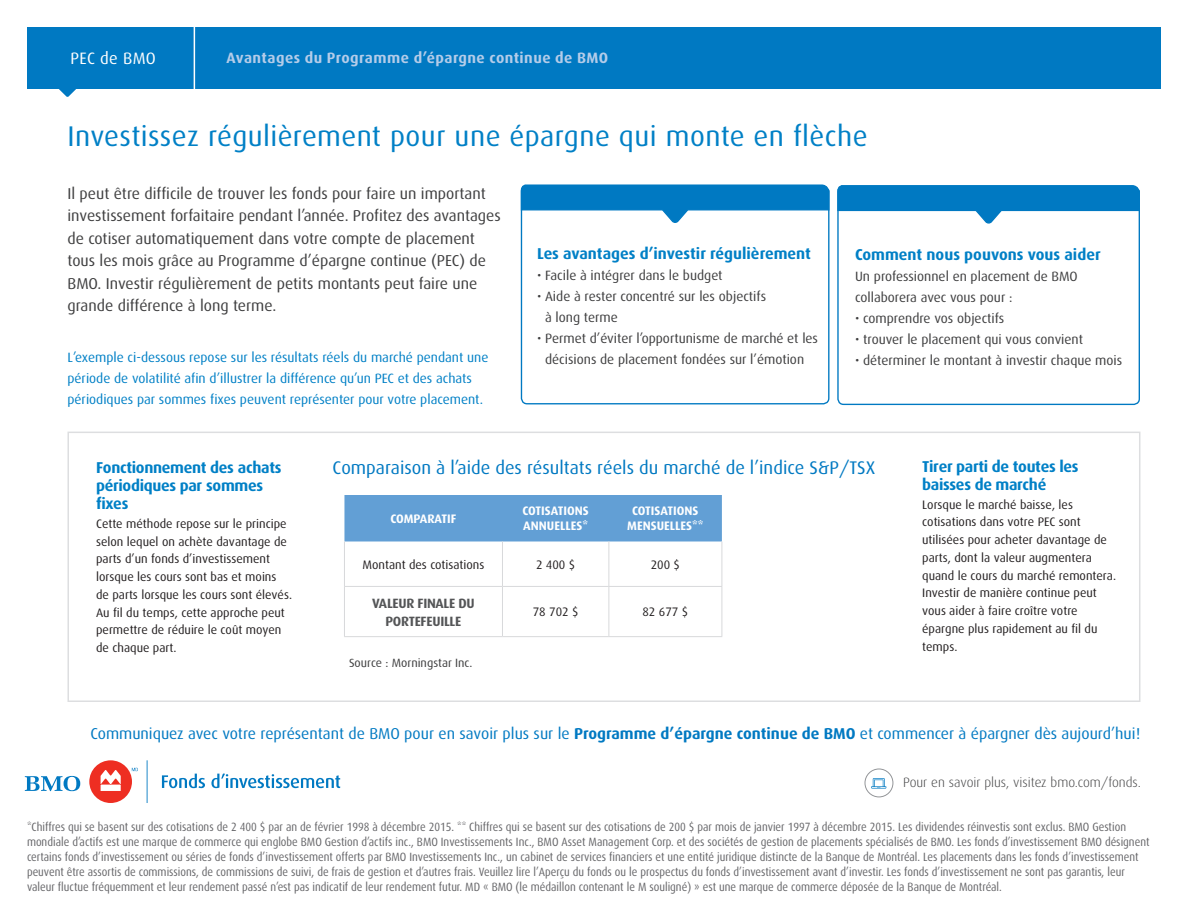
<style>
.page{position:relative;width:1188px;height:918px;background:#fff}
.page>*{position:absolute;margin:0;border:0;box-sizing:border-box;transform-origin:0 0}
.t1{font:28.5px "Dax";letter-spacing:.015em;color:#0080c6}
.t2{font:18.3px "Dax";color:#0079c2}
.t3{font:16.5px "Dax";letter-spacing:.02em;color:#fff}
.t4{font:15.75px/22.5px "Dax";color:#3e3e3f}
.t5{font:15.75px "Dax";color:#0079c2}
.t6{font:700 15.75px/18px "Dax";letter-spacing:-.02em;color:#0080c6}
.t7{font:700 15.75px "Dax";color:#0080c6}
.t8{font:700 15px "Dax";letter-spacing:.03em;color:#b4cce9}
.t9{font:13.5px/21px "Dax";color:#3e3e3f}
.t10{font:13.5px/21px "Dax";color:#0080c6}
.t11{font:300 13.5px "Dax";color:#3e3e3f}
.t12{font:700 13.5px/18px "Dax";letter-spacing:-.02em;color:#545557;text-align:center}
.t13{font:12.3px/17.7px "Dax";color:#231f20}
.t14{font:700 12.3px/15px "Dax";color:#fff}
.t15{font:12px/15px "Dax";color:#636366;scale:.9 1}
.t16{font:12px "Dax";color:#3e3e3f}
.s1{font-weight:700}
</style>
<div class="page">
<div style="left:27px;top:27px;width:1134px;height:62px;background:#0079c2"></div>
<svg style="left:59px;top:89px;width:17px;height:8px"></svg>
<div style="left:865px;top:769px;width:28px;height:28px;border:1px solid #939598;border-radius:50%"></div>
<svg style="left:871px;top:778px;width:15px;height:11px"></svg>
<hr style="left:194px;top:27px;width:1px;height:64px;background:#fff">
<svg style="left:837px;top:224px;width:303px;height:182px"></svg>
<svg style="left:837px;top:185px;width:303px;height:39px"></svg>
<svg style="left:520px;top:224px;width:310px;height:181px"></svg>
<svg style="left:520px;top:184px;width:310px;height:40px"></svg>
<div style="left:344px;top:495px;width:378px;height:46px;background:#629fd5"></div>
<hr style="left:344px;top:541px;width:1px;height:45px;background:#d8d9db">
<hr style="left:502px;top:541px;width:1px;height:45px;background:#d8d9db">
<hr style="left:609px;top:541px;width:1px;height:45px;background:#d8d9db">
<hr style="left:722px;top:541px;width:1px;height:45px;background:#d8d9db">
<hr style="left:344px;top:586px;width:158px;height:1px;background:#d8d9db">
<hr style="left:344px;top:587px;width:1px;height:49px;background:#d8d9db">
<hr style="left:502px;top:586px;width:107px;height:1px;background:#d8d9db">
<hr style="left:502px;top:587px;width:1px;height:49px;background:#d8d9db">
<hr style="left:609px;top:586px;width:113px;height:1px;background:#d8d9db">
<hr style="left:609px;top:587px;width:1px;height:49px;background:#d8d9db">
<hr style="left:722px;top:587px;width:1px;height:49px;background:#d8d9db">
<hr style="left:344px;top:636px;width:158px;height:1px;background:#d8d9db">
<hr style="left:502px;top:636px;width:107px;height:1px;background:#d8d9db">
<hr style="left:609px;top:636px;width:113px;height:1px;background:#d8d9db">
<div style="left:68px;top:432px;width:1072px;height:270px;border:2px solid #dddee0"></div>
<svg style="left:162px;top:774px;width:43px;height:14px"></svg>
<svg style="left:211px;top:773px;width:129px;height:15px"></svg>
<svg style="left:25px;top:776px;width:55px;height:15px"></svg>
<div style="left:89px;top:760px;width:43px;height:43px;background:#ee2e22;border-radius:50%"></div>
<svg style="left:101px;top:770px;width:20px;height:21px"></svg>
<svg style="left:147px;top:760px;width:1px;height:43px"></svg>
<svg style="left:132px;top:768px;width:6px;height:3px"></svg>
<h3 class="t3" style="left:70px;top:49px;width:87px">PEC de BMO</h3>
<p class="t8" style="left:227px;top:49px;width:383px">Avantages du Programme d’épargne continue de BMO</p>
<h1 class="t1" style="left:68px;top:120px;width:802px">Investissez régulièrement pour une épargne qui monte en flèche</h1>
<p class="t4" style="left:68px;top:182px;width:435px">Il peut être difficile de trouver les fonds pour faire un important investissement forfaitaire pendant l’année. Profitez des avantages de cotiser automatiquement dans votre compte de placement tous les mois grâce au Programme d’épargne continue (PEC) de BMO. Investir régulièrement de petits montants peut faire une grande différence à long terme.</p>
<p class="t10" style="left:68px;top:347px;width:422px">L’exemple ci-dessous repose sur les résultats réels du marché pendant une période de volatilité afin d’illustrer la différence qu’un PEC et des achats périodiques par sommes fixes peuvent représenter pour votre placement.</p>
<h3 class="t7" style="left:537px;top:245px;width:275px">Les avantages d’investir régulièrement</h3>
<p class="t9" style="left:537px;top:265px;width:187px">• Facile à intégrer dans le budget</p>
<p class="t9" style="left:545px;top:286px;width:223px;text-indent:-8px">• Aide à rester concentré sur les objectifs à long terme</p>
<p class="t9" style="left:537px;top:328px;width:283px;text-align:center">• Permet d’éviter l’opportunisme de marché et les décisions de placement fondées sur l’émotion</p>
<h3 class="t7" style="left:855px;top:245px;width:247px">Comment nous pouvons vous aider</h3>
<p class="t9" style="left:855px;top:266px;width:224px">Un professionnel en placement de BMO collaborera avec vous pour :</p>
<p class="t9" style="left:855px;top:308px;width:151px">• comprendre vos objectifs</p>
<p class="t9" style="left:855px;top:329px;width:230px">• trouver le placement qui vous convient</p>
<p class="t9" style="left:855px;top:350px;width:269px">• déterminer le montant à investir chaque mois</p>
<h3 class="t6" style="left:96px;top:459px;width:187px">Fonctionnement des achats périodiques par sommes fixes</h3>
<p class="t13" style="left:96px;top:515px;width:197px">Cette méthode repose sur le principe selon lequel on achète davantage de parts d’un fonds d’investissement lorsque les cours sont bas et moins de parts lorsque les cours sont élevés.<br>Au fil du temps, cette approche peut permettre de réduire le coût moyen de chaque part.</p>
<h2 class="t2" style="left:333px;top:458px;width:544px">Comparaison à l’aide des résultats réels du marché de l’indice S&amp;P/TSX</h2>
<p class="t14" style="left:390px;top:511px;width:68px">COMPARATIF</p>
<p class="t14" style="left:522px;top:504px;width:68px">COTISATIONS<br>ANNUELLES*</p>
<p class="t14" style="left:627px;top:504px;width:78px;text-align:center">COTISATIONS<br>MENSUELLES**</p>
<p class="t13" style="left:363px;top:556px;width:123px">Montant des cotisations</p>
<p class="t13" style="left:536px;top:556px;width:41px">2 400 $</p>
<p class="t13" style="left:651px;top:556px;width:31px">200 $</p>
<p class="t12" style="left:372px;top:594px;width:104px">VALEUR FINALE DU<br>PORTEFEUILLE</p>
<p class="t13" style="left:533px;top:603px;width:47px">78 702 $</p>
<p class="t13" style="left:642px;top:603px;width:47px">82 677 $</p>
<p class="t16" style="left:349px;top:656px;width:125px">Source : Morningstar Inc.</p>
<h3 class="t6" style="left:922px;top:458px;width:158px">Tirer parti de toutes les baisses de marché</h3>
<p class="t13" style="left:922px;top:496px;width:195px">Lorsque le marché baisse, les cotisations dans votre PEC sont utilisées pour acheter davantage de parts, dont la valeur augmentera quand le cours du marché remontera.<br>Investir de manière continue peut vous aider à faire croître votre épargne plus rapidement au fil du temps.</p>
<h3 class="t5" style="left:91px;top:725px;width:1051px">Communiquez avec votre représentant de BMO pour en savoir plus sur le <span class="s1">Programme d’épargne continue de BMO</span> et commencer à épargner dès aujourd’hui!</h3>
<p class="t11" style="left:903px;top:775px;width:239px">Pour en savoir plus, visitez bmo.com/fonds.</p>
<p class="t15" style="left:27px;top:820px;width:1249px">*Chiffres qui se basent sur des cotisations de 2 400 $ par an de février 1998 à décembre 2015. ** Chiffres qui se basent sur des cotisations de 200 $ par mois de janvier 1997 à décembre 2015. Les dividendes réinvestis sont exclus. BMO Gestion mondiale d’actifs est une marque de commerce qui englobe BMO Gestion d’actifs inc., BMO Investissements Inc., BMO Asset Management Corp. et des sociétés de gestion de placements spécialisés de BMO. Les fonds d’investissement BMO désignent certains fonds d’investissement ou séries de fonds d’investissement offerts par BMO Investissements Inc., un cabinet de services financiers et une entité juridique distincte de la Banque de Montréal. Les placements dans les fonds d’investissement peuvent être assortis de commissions, de commissions de suivi, de frais de gestion et d’autres frais. Veuillez lire l’Aperçu du fonds ou le prospectus du fonds d’investissement avant d’investir. Les fonds d’investissement ne sont pas garantis, leur valeur fluctue fréquemment et leur rendement passé n’est pas indicatif de leur rendement futur. MD « BMO (le médaillon contenant le M souligné) » est une marque de commerce déposée de la Banque de Montréal.</p>
</div>
